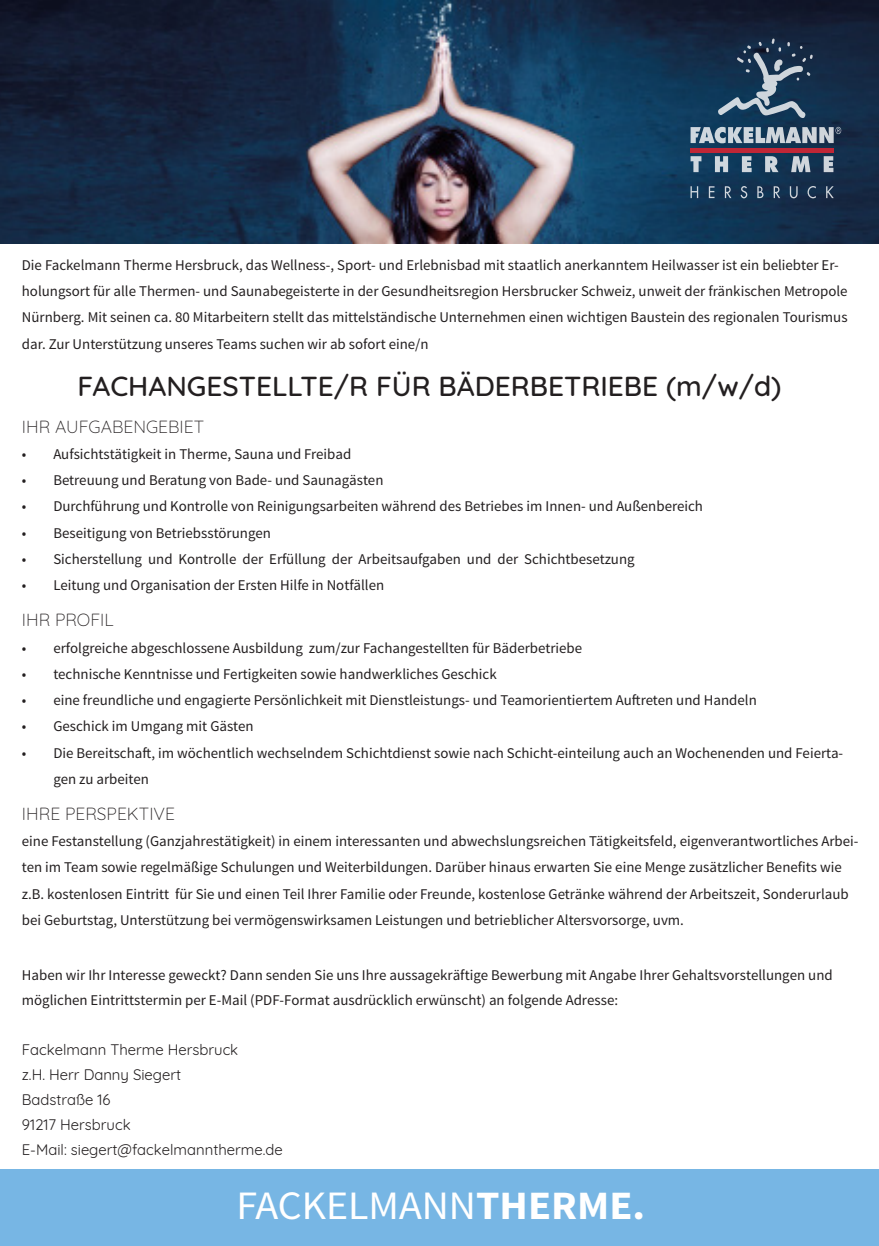
<style>
.page{position:relative;width:879px;height:1246px;background:#fff}
.page>*{position:absolute;margin:0;border:0;box-sizing:border-box;transform-origin:0 0}
.t1{font:40.25px "Source Sans Pro";color:#fff;scale:1.05 1}
.t2{font:500 28px "Quicksand";color:#231f20}
.t3{font:300 17.5px "Quicksand";color:#231f20}
.t4{font:14.88px/26.2px "Source Sans Pro";color:#231f20}
.t5{font:14.88px/25px "Quicksand";color:#231f20}
.s1{font-weight:700}
</style>
<div class="page">
<img style="left:0;top:0;width:878px;height:243px">
<svg style="left:716px;top:39px;width:96px;height:79px;background:#365069"></svg>
<svg style="left:690px;top:156px;width:11px;height:16px"></svg>
<svg style="left:714px;top:156px;width:13px;height:16px"></svg>
<svg style="left:741px;top:156px;width:10px;height:16px"></svg>
<svg style="left:764px;top:156px;width:14px;height:16px"></svg>
<svg style="left:790px;top:156px;width:20px;height:16px"></svg>
<svg style="left:823px;top:156px;width:10px;height:16px"></svg>
<svg style="left:690px;top:186px;width:7px;height:12px"></svg>
<svg style="left:708px;top:186px;width:6px;height:12px"></svg>
<svg style="left:724px;top:186px;width:7px;height:12px"></svg>
<svg style="left:740px;top:186px;width:6px;height:12px"></svg>
<svg style="left:757px;top:186px;width:6px;height:12px"></svg>
<svg style="left:773px;top:186px;width:6px;height:12px"></svg>
<svg style="left:789px;top:186px;width:8px;height:12px"></svg>
<svg style="left:807px;top:186px;width:8px;height:12px"></svg>
<svg style="left:825px;top:186px;width:8px;height:12px"></svg>
<div style="left:690px;top:148px;width:143px;height:5px;background:#c02636"></div>
<svg style="left:690px;top:127px;width:150px;height:16px;background:#8d9eac"></svg>
<div style="left:0;top:1169px;width:878px;height:76px;background:#77b6e4"></div>
<p class="t4" style="left:22px;top:252px;width:826px">Die Fackelmann Therme Hersbruck, das Wellness-, Sport- und Erlebnisbad mit staatlich anerkanntem Heilwasser ist ein beliebter Er&shy;holungsort für alle Thermen- und Saunabegeisterte in der Gesundheitsregion Hersbrucker Schweiz, unweit der fränkischen Metropole Nürnberg. Mit seinen ca. 80 Mitarbeitern stellt das mittelständische Unternehmen einen wichtigen Baustein des regionalen Tourismus dar. Zur Unterstützung unseres Teams suchen wir ab sofort eine/n</p>
<p class="t2" style="left:78px;top:363px;width:705px">FACHANGESTELLTE/R FÜR BÄDERBETRIEBE (m/w/d)</p>
<p class="t3" style="left:22px;top:412px;width:184px">IHR AUFGABENGEBIET</p>
<p class="t4" style="left:22px;top:441px;width:331px">• Aufsichtstätigkeit in Therme, Sauna und Freibad</p>
<p class="t4" style="left:22px;top:467px;width:363px">• Betreuung und Beratung von Bade- und Saunagästen</p>
<p class="t4" style="left:22px;top:493px;width:682px">• Durchführung und Kontrolle von Reinigungsarbeiten während des Betriebes im Innen- und Außenbereich</p>
<p class="t4" style="left:22px;top:519px;width:250px">• Beseitigung von Betriebsstörungen</p>
<p class="t4" style="left:22px;top:546px;width:614px">• Sicherstellung und Kontrolle der Erfüllung der Arbeitsaufgaben und der Schichtbesetzung</p>
<p class="t4" style="left:22px;top:572px;width:363px">• Leitung und Organisation der Ersten Hilfe in Notfällen</p>
<p class="t3" style="left:22px;top:606px;width:93px">IHR PROFIL</p>
<p class="t4" style="left:22px;top:634px;width:561px">• erfolgreiche abgeschlossene Ausbildung zum/zur Fachangestellten für Bäderbetriebe</p>
<p class="t4" style="left:22px;top:660px;width:476px">• technische Kenntnisse und Fertigkeiten sowie handwerkliches Geschick</p>
<p class="t4" style="left:22px;top:687px;width:736px">• eine freundliche und engagierte Persönlichkeit mit Dienstleistungs- und Teamorientiertem Auftreten und Handeln</p>
<p class="t4" style="left:22px;top:713px;width:233px">• Geschick im Umgang mit Gästen</p>
<p class="t4" style="left:53px;top:739px;width:790px;text-indent:-32px">• Die Bereitschaft, im wöchentlich wechselndem Schichtdienst sowie nach Schicht-einteilung auch an Wochenenden und Feierta&shy;gen zu arbeiten</p>
<p class="t3" style="left:22px;top:800px;width:155px">IHRE PERSPEKTIVE</p>
<p class="t4" style="left:22px;top:828px;width:837px">eine Festanstellung (Ganzjahrestätigkeit) in einem interessanten und abwechslungsreichen Tätigkeitsfeld, eigenverantwortliches Arbei&shy;ten im Team sowie regelmäßige Schulungen und Weiterbildungen. Darüber hinaus erwarten Sie eine Menge zusätzlicher Benefits wie z.B. kostenlosen Eintritt für Sie und einen Teil Ihrer Familie oder Freunde, kostenlose Getränke während der Arbeitszeit, Sonderurlaub bei Geburtstag, Unterstützung bei vermögenswirksamen Leistungen und betrieblicher Altersvorsorge, uvm.</p>
<p class="t4" style="left:22px;top:962px;width:812px;line-height:25px">Haben wir Ihr Interesse geweckt? Dann senden Sie uns Ihre aussagekräftige Bewerbung mit Angabe Ihrer Gehaltsvorstellungen und möglichen Eintrittstermin per E-Mail (PDF-Format ausdrücklich erwünscht) an folgende Adresse:</p>
<p class="t5" style="left:22px;top:1035px;width:262px">Fackelmann Therme Hersbruck<br>z.H. Herr Danny Siegert<br>Badstraße 16<br>91217 Hersbruck<br>E-Mail: siegert@fackelmanntherme.de</p>
<p class="t1" style="left:236px;top:1180px;width:390px">FACKELMANN<span class="s1">THERME.</span></p>
</div>
